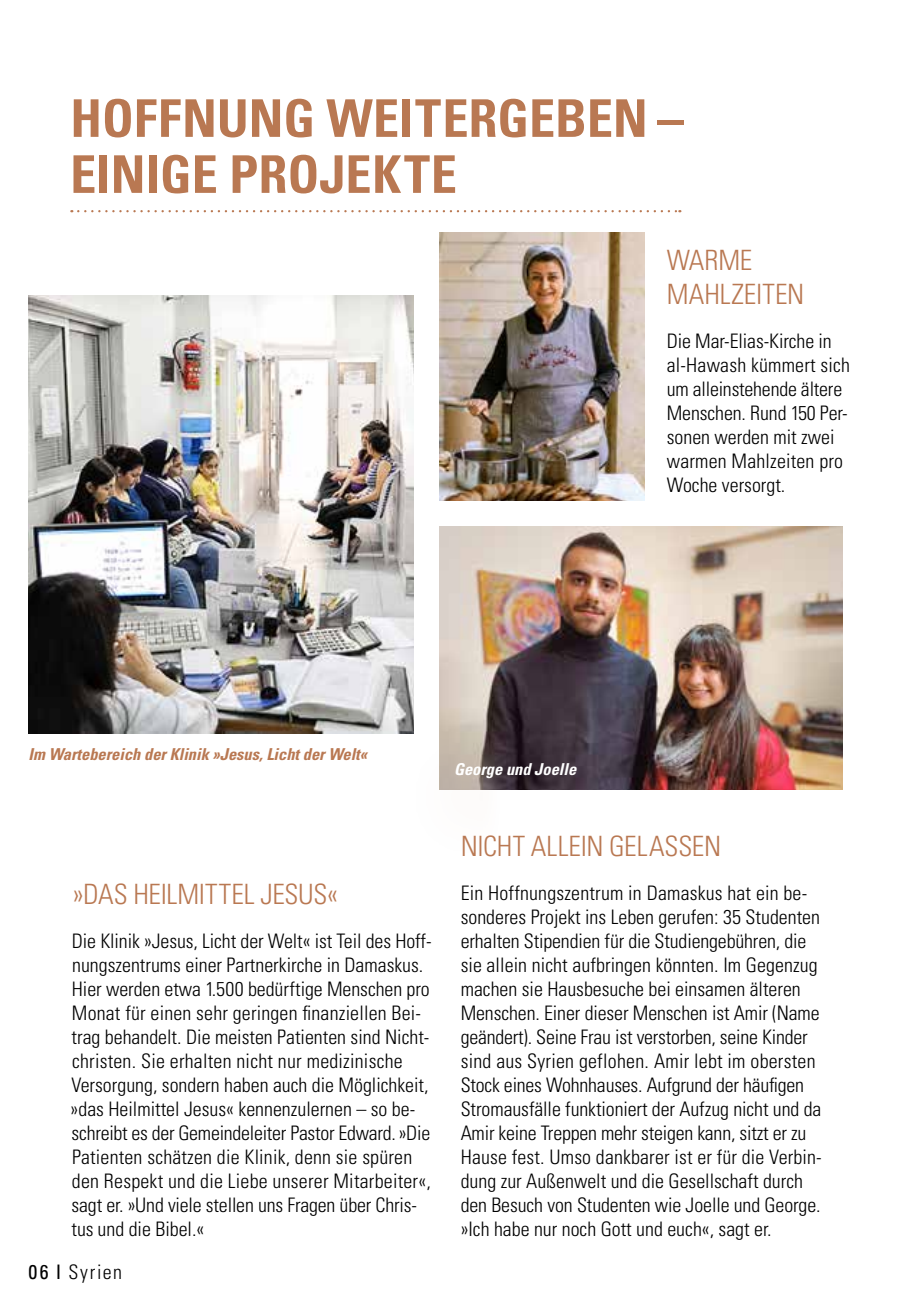
<style>
.page{position:relative;width:908px;height:1304px;background:#fff}
.page>*{position:absolute;margin:0;border:0;box-sizing:border-box;transform-origin:0 0}
.t1{font:700 condensed 52px/56px "Univers LT Std";color:#b97852}
.t2{font:300 condensed 28px/33.6px "Univers LT Std";letter-spacing:-.005em;color:#b97852}
.t3{font:300 condensed 20px/24px "Univers LT Std";color:#000}
.t4{font:italic 700 condensed 16.4px "Univers LT Std";color:#b97852}
.t5{font:italic 700 condensed 16.4px "Univers LT Std";color:#fff}
.s1{font-weight:400}
</style>
<div class="page">
<img style="left:439px;top:233px;width:204px;height:267px">
<img style="left:28px;top:296px;width:385px;height:438px">
<img style="left:439px;top:526px;width:403px;height:263px">
<div style="left:395px;top:720px;width:341px;height:153px;background:#b97852;opacity:.07"></div>
<svg style="left:439px;top:725px;width:253px;height:64px;background:#5c4e53"></svg>
<svg style="left:78px;top:210px;width:602px;height:2px"></svg>
<h1 class="t1" style="left:70px;top:90px;width:615px">HOFFNUNG WEITERGEBEN –<br>EINIGE PROJEKTE</h1>
<h2 class="t2" style="left:666px;top:244px;width:139px">WARME<br>MAHLZEITEN</h2>
<p class="t3" style="left:666px;top:329px;width:185px">Die Mar-Elias-Kirche in al-Hawash kümmert sich um alleinstehende ältere<br>Menschen. Rund 150 Per&shy;sonen werden mit zwei warmen Mahlzeiten pro<br>Woche versorgt.</p>
<p class="t4" style="left:29px;top:744px;width:340px">Im Wartebereich der Klinik »Jesus, Licht der Welt«</p>
<h2 class="t2" style="left:73px;top:877px;width:267px">»DAS HEILMITTEL JESUS«</h2>
<p class="t3" style="left:71px;top:929px;width:362px">Die Klinik »Jesus, Licht der Welt« ist Teil des Hoff&shy;nungszentrums einer Partnerkirche in Damaskus.<br>Hier werden etwa 1.500 bedürftige Menschen pro Monat für einen sehr geringen finanziellen Bei&shy;trag behandelt. Die meisten Patienten sind Nicht&shy;christen. Sie erhalten nicht nur medizinische Versorgung, sondern haben auch die Möglichkeit, »das Heilmittel Jesus« kennenzulernen – so be&shy;schreibt es der Gemeindeleiter Pastor Edward. »Die Patienten schätzen die Klinik, denn sie spüren den Respekt und die Liebe unserer Mitarbeiter«, sagt er. »Und viele stellen uns Fragen über Chris&shy;tus und die Bibel.«</p>
<p class="t3" style="left:28px;top:1260px;width:95px"><span class="s1">06 I</span> Syrien</p>
<p class="t5" style="left:454px;top:759px;width:124px">George und Joelle</p>
<h2 class="t2" style="left:460px;top:829px;width:262px">NICHT ALLEIN GELASSEN</h2>
<p class="t3" style="left:460px;top:881px;width:362px">Ein Hoffnungszentrum in Damaskus hat ein be&shy;sonderes Projekt ins Leben gerufen: 35 Studenten erhalten Stipendien für die Studiengebühren, die sie allein nicht aufbringen könnten. Im Gegenzug machen sie Hausbesuche bei einsamen älteren Menschen. Einer dieser Menschen ist Amir (Name geändert). Seine Frau ist verstorben, seine Kinder sind aus Syrien geflohen. Amir lebt im obersten Stock eines Wohnhauses. Aufgrund der häufigen Stromausfälle funktioniert der Aufzug nicht und da Amir keine Treppen mehr steigen kann, sitzt er zu Hause fest. Umso dankbarer ist er für die Verbin&shy;dung zur Außenwelt und die Gesellschaft durch den Besuch von Studenten wie Joelle und George. »Ich habe nur noch Gott und euch«, sagt er.</p>
</div>
